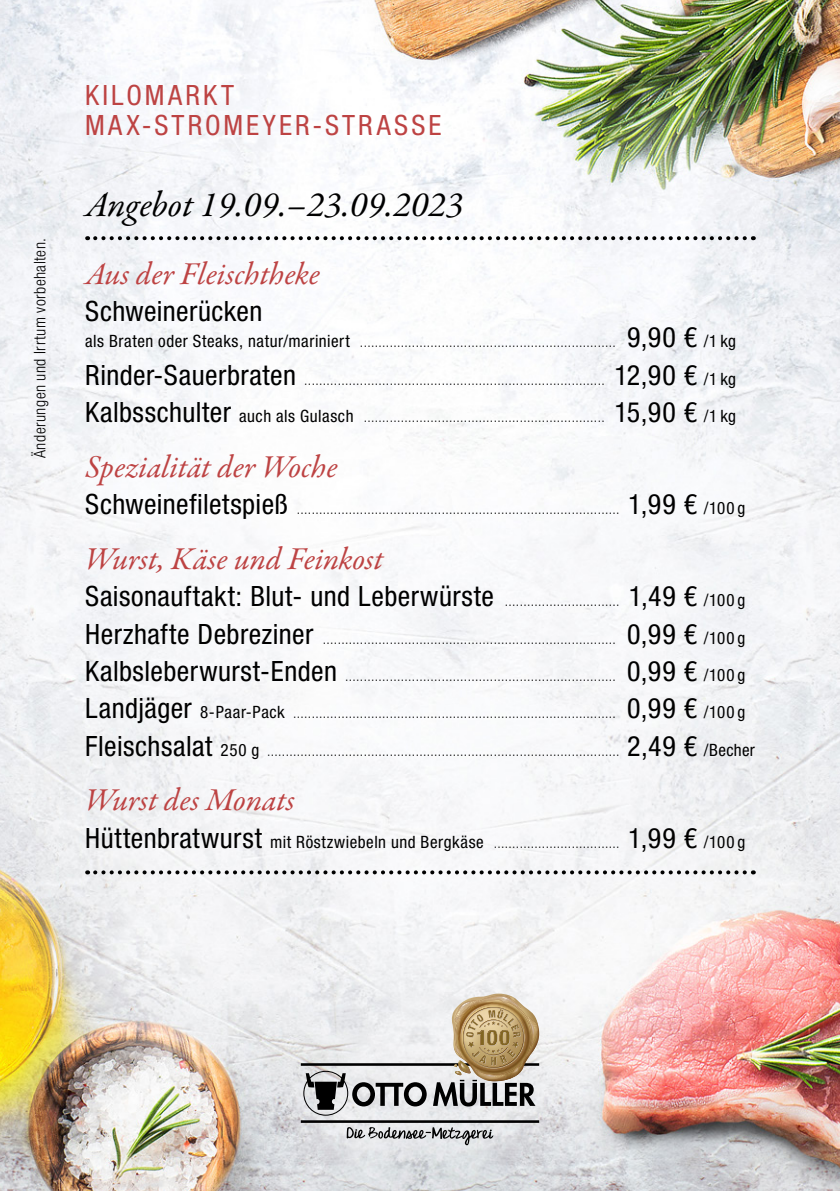
<style>
.page{position:relative;width:840px;height:1191px;background:#fff}
.page>*{position:absolute;margin:0;border:0;box-sizing:border-box;transform-origin:0 0}
.t1{font:italic 36px "Garamond Premr Pro";color:#000}
.t2{font:italic 32px "Garamond Premr Pro";letter-spacing:-.005em;color:#bd4343}
.t3{font:condensed 28px "Helvetica Neue LT Pro";letter-spacing:.015em;color:#000}
.t4{font:condensed 28px/30px "Helvetica Neue LT Pro";letter-spacing:.115em;color:#bd4343}
.t5{font:300 condensed 16px "Helvetica Neue LT Pro";letter-spacing:.03em;color:#000}
.t6{font:300 condensed 14px "Helvetica Neue LT Pro";color:#000}
.s1{font-weight:400;font-size:17px}
.s2{font-weight:400;font-size:28px}
.s3{font-weight:300;font-size:14px}
.s4{font-size:17px}
</style>
<div class="page">
<img style="left:0;top:0;width:839px;height:1191px">
<img style="left:451px;top:993px;width:44px;height:2px">
<svg style="left:300px;top:995px;width:239px;height:150px"></svg>
<svg style="left:95px;top:870px;width:658px;height:4px"></svg>
<svg style="left:95px;top:236px;width:658px;height:4px"></svg>
<p class="t5" style="left:31px;top:458px;width:222px;rotate:-90deg">Änderungen und Irrtum vorbehalten.</p>
<h3 class="t4" style="left:85px;top:80px;width:357px">KILOMARKT<br>MAX-STROMEYER-STRASSE</h3>
<h1 class="t1" style="left:85px;top:181px;width:379px">Angebot 19.09.–23.09.2023</h1>
<h2 class="t2" style="left:85px;top:254px;width:236px">Aus der Fleischtheke</h2>
<h3 class="t3" style="left:85px;top:295px;width:179px">Schweinerücken</h3>
<p class="t6" style="left:85px;top:334px;width:652px"><span class="s1">als Braten oder Steaks, natur/mariniert</span> ..................................................................... <span class="s2">9,90 €</span> <span class="s1">/1 kg</span></p>
<p class="t6" style="left:85px;top:372px;width:652px"><span class="s2">Rinder-Sauerbraten</span> ................................................................................. <span class="s2">12,90 €</span> <span class="s1">/1 kg</span></p>
<p class="t6" style="left:85px;top:409px;width:652px"><span class="s2">Kalbsschulter</span> <span class="s1">auch als Gulasch</span> ................................................................. <span class="s2">15,90 €</span> <span class="s1">/1 kg</span></p>
<h2 class="t2" style="left:85px;top:446px;width:254px">Spezialität der Woche</h2>
<p class="t6" style="left:85px;top:501px;width:661px"><span class="s2">Schweinefiletspieß</span> ....................................................................................... <span class="s2">1,99 €</span> <span class="s1">/100 g</span></p>
<h2 class="t2" style="left:85px;top:538px;width:299px">Wurst, Käse und Feinkost</h2>
<h3 class="t3" style="left:85px;top:580px;width:661px">Saisonauftakt: Blut- und Leberwürste <span class="s3">...............................</span> 1,49 € <span class="s4">/100 g</span></h3>
<p class="t6" style="left:85px;top:630px;width:661px"><span class="s2">Herzhafte Debreziner</span> ............................................................................... <span class="s2">0,99 €</span> <span class="s1">/100 g</span></p>
<p class="t6" style="left:85px;top:668px;width:661px"><span class="s2">Kalbsleberwurst-Enden</span> ......................................................................... <span class="s2">0,99 €</span> <span class="s1">/100 g</span></p>
<p class="t6" style="left:85px;top:705px;width:661px"><span class="s2">Landjäger</span> <span class="s1">8-Paar-Pack</span> ....................................................................................... <span class="s2">0,99 €</span> <span class="s1">/100 g</span></p>
<p class="t6" style="left:85px;top:742px;width:670px"><span class="s2">Fleischsalat</span> <span class="s1">250 g</span> ............................................................................................... <span class="s2">2,49 €</span> <span class="s1">/Becher</span></p>
<h2 class="t2" style="left:85px;top:780px;width:211px">Wurst des Monats</h2>
<p class="t6" style="left:85px;top:834px;width:661px"><span class="s2">Hüttenbratwurst</span> <span class="s1">mit Röstzwiebeln und Bergkäse</span> .................................. <span class="s2">1,99 €</span> <span class="s1">/100 g</span></p>
</div>
